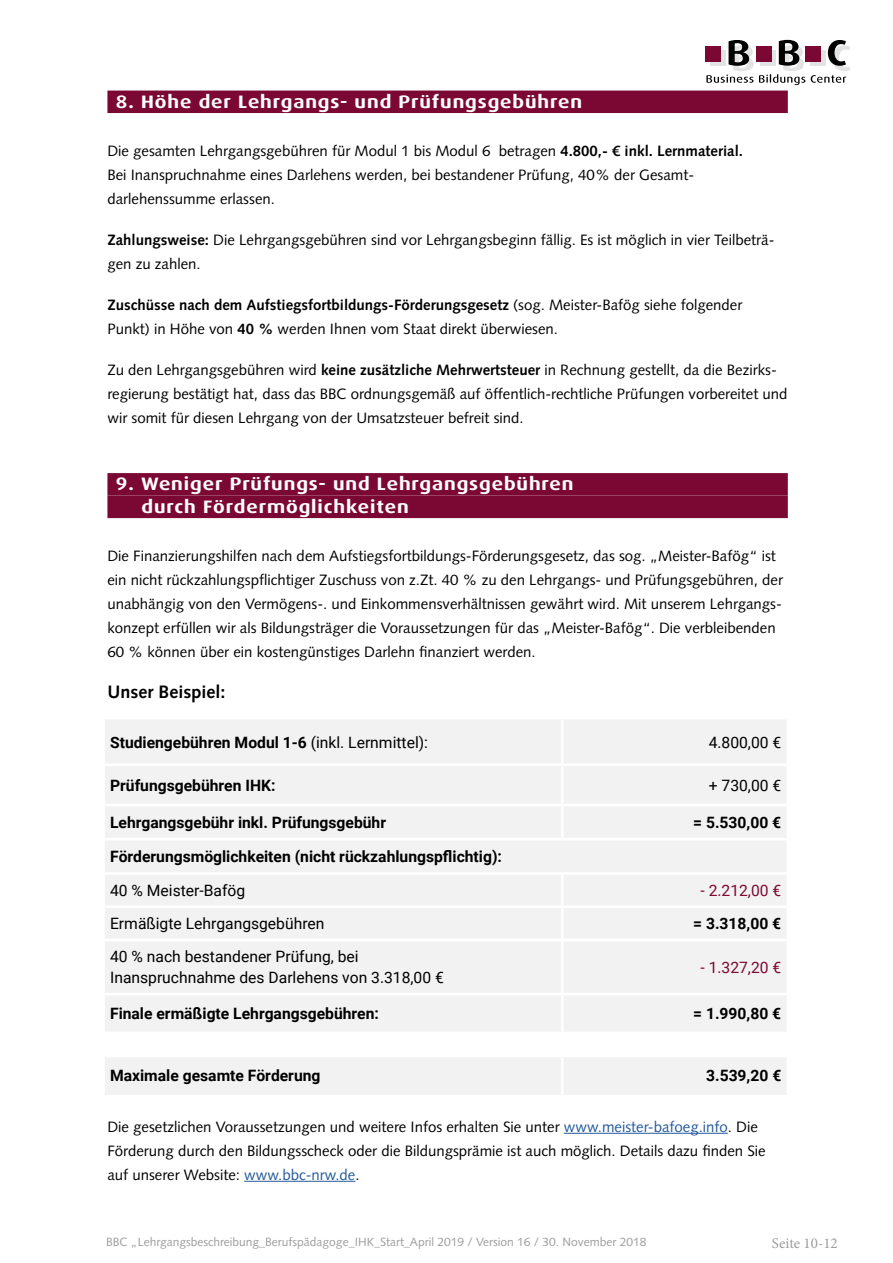
<style>
.page{position:relative;width:893px;height:1263px;background:#fff}
.page>*{position:absolute;margin:0;border:0;box-sizing:border-box;transform-origin:0 0}
.t1{font:700 18px/22.5px "Dax Wide";letter-spacing:.05em;color:#fff}
.t2{font:700 18px "Syntax LT Std";color:#000}
.t3{font:700 15.6px "Roboto";color:#000}
.t4{font:15.6px/20.9px "Roboto";color:#000}
.t5{font:15.6px "Roboto";color:#7b0832}
.t6{font:15px/24px "Syntax LT Std";color:#000}
.t7{font:15px "Minion Pro";color:#9c9d9d}
.t8{font:12px "Syntax LT Std";color:#9c9d9d}
.s1{font-weight:700}
.s2{font-weight:400}
.s3{color:#245a9c}
</style>
<div class="page">
<svg style="left:706px;top:40px;width:99px;height:45px"></svg>
<svg style="left:811px;top:40px;width:39px;height:43px"></svg>
<div style="left:806px;top:46px;width:15px;height:15px;background:#7b0832"></div>
<div style="left:706px;top:46px;width:15px;height:15px;background:#7b0832"></div>
<div style="left:107px;top:91px;width:681px;height:22px;background:#7b0832"></div>
<div style="left:107px;top:473px;width:681px;height:23px;background:#7b0832"></div>
<div style="left:107px;top:496px;width:681px;height:22px;background:#7b0832"></div>
<hr style="left:564px;top:1133px;width:164px;height:1px;background:#245a9c">
<hr style="left:244px;top:1181px;width:111px;height:1px;background:#245a9c">
<div style="left:105px;top:720px;width:681px;height:375px;background:#f2f2f2"></div>
<hr style="left:561px;top:719px;width:2px;height:44px;background:#fff">
<hr style="left:105px;top:763px;width:457px;height:3px;background:#fff">
<hr style="left:562px;top:763px;width:224px;height:3px;background:#fff">
<hr style="left:561px;top:766px;width:2px;height:38px;background:#fff">
<hr style="left:105px;top:804px;width:457px;height:2px;background:#fff">
<hr style="left:562px;top:804px;width:224px;height:2px;background:#fff">
<hr style="left:561px;top:806px;width:2px;height:32px;background:#fff">
<hr style="left:105px;top:838px;width:457px;height:2px;background:#fff">
<hr style="left:562px;top:838px;width:224px;height:2px;background:#fff">
<hr style="left:105px;top:872px;width:457px;height:3px;background:#fff">
<hr style="left:562px;top:872px;width:224px;height:3px;background:#fff">
<hr style="left:561px;top:875px;width:2px;height:30px;background:#fff">
<hr style="left:105px;top:905px;width:457px;height:3px;background:#fff">
<hr style="left:562px;top:905px;width:224px;height:3px;background:#fff">
<hr style="left:561px;top:908px;width:2px;height:31px;background:#fff">
<hr style="left:105px;top:939px;width:457px;height:2px;background:#fff">
<hr style="left:562px;top:939px;width:224px;height:2px;background:#fff">
<hr style="left:561px;top:941px;width:2px;height:52px;background:#fff">
<hr style="left:105px;top:993px;width:457px;height:2px;background:#fff">
<hr style="left:562px;top:993px;width:224px;height:2px;background:#fff">
<hr style="left:561px;top:995px;width:2px;height:36px;background:#fff">
<hr style="left:561px;top:1034px;width:2px;height:21px;background:#fff">
<hr style="left:561px;top:1057px;width:2px;height:38px;background:#fff">
<hr style="left:105px;top:1031px;width:457px;height:3px;background:#fff">
<hr style="left:562px;top:1031px;width:224px;height:3px;background:#fff">
<hr style="left:105px;top:1055px;width:457px;height:2px;background:#fff">
<hr style="left:562px;top:1055px;width:224px;height:2px;background:#fff">
<p class="t1" style="left:116px;top:90px;width:468px">8. Höhe der Lehrgangs- und Prüfungsgebühren</p>
<p class="t6" style="left:107px;top:138px;width:637px">Die gesamten Lehrgangsgebühren für Modul 1 bis Modul 6 betragen <span class="s1">4.800,- € inkl. Lernmaterial.<br></span>Bei Inanspruchnahme eines Darlehens werden, bei bestandener Prüfung, 40% der Gesamt&shy;darlehenssumme erlassen.</p>
<p class="t6" style="left:107px;top:227px;width:669px"><span class="s1">Zahlungsweise:</span> Die Lehrgangsgebühren sind vor Lehrgangsbeginn fällig. Es ist möglich in vier Teilbeträ&shy;gen zu zahlen.</p>
<p class="t6" style="left:107px;top:292px;width:636px"><span class="s1">Zuschüsse nach dem Aufstiegsfortbildungs-Förderungsgesetz</span> (sog. Meister-Bafög siehe folgender<br>Punkt) in Höhe von <span class="s1">40 %</span> werden Ihnen vom Staat direkt überwiesen.</p>
<p class="t6" style="left:107px;top:357px;width:682px">Zu den Lehrgangsgebühren wird <span class="s1">keine zusätzliche Mehrwertsteuer</span> in Rechnung gestellt, da die Bezirks&shy;regierung bestätigt hat, dass das BBC ordnungsgemäß auf öffentlich-rechtliche Prüfungen vorbereitet und wir somit für diesen Lehrgang von der Umsatzsteuer befreit sind.</p>
<p class="t1" style="left:141px;top:473px;width:434px;text-indent:-25px">9. Weniger Prüfungs- und Lehrgangsgebühren durch Fördermöglichkeiten</p>
<p class="t6" style="left:107px;top:543px;width:677px">Die Finanzierungshilfen nach dem Aufstiegsfortbildungs-Förderungsgesetz, das sog. „Meister-Bafög“ ist ein nicht rückzahlungspflichtiger Zuschuss von z.Zt. 40 % zu den Lehrgangs- und Prüfungsgebühren, der unabhängig von den Vermögens-. und Einkommensverhältnissen gewährt wird. Mit unserem Lehrgangs&shy;konzept erfüllen wir als Bildungsträger die Voraussetzungen für das „Meister-Bafög“. Die verbleibenden 60 % können über ein kostengünstiges Darlehn finanziert werden.</p>
<p class="t2" style="left:107px;top:681px;width:119px">Unser Beispiel:</p>
<p class="t3" style="left:110px;top:731px;width:319px">Studiengebühren Modul 1-6 <span class="s2">(inkl. Lernmittel):</span></p>
<p class="t4" style="left:709px;top:731px;width:74px">4.800,00 €</p>
<p class="t3" style="left:110px;top:774px;width:167px">Prüfungsgebühren IHK:</p>
<p class="t4" style="left:709px;top:774px;width:74px">+ 730,00 €</p>
<p class="t3" style="left:110px;top:811px;width:277px">Lehrgangsgebühr inkl. Prüfungsgebühr</p>
<p class="t3" style="left:693px;top:811px;width:90px">= 5.530,00 €</p>
<p class="t3" style="left:110px;top:846px;width:393px">Förderungsmöglichkeiten (nicht rückzahlungspflichtig):</p>
<p class="t4" style="left:110px;top:879px;width:137px">40 % Meister-Bafög</p>
<p class="t5" style="left:700px;top:879px;width:82px">- 2.212,00 €</p>
<p class="t4" style="left:110px;top:913px;width:216px">Ermäßigte Lehrgangsgebühren</p>
<p class="t3" style="left:693px;top:913px;width:90px">= 3.318,00 €</p>
<p class="t4" style="left:110px;top:946px;width:335px">40 % nach bestandener Prüfung, bei<br>Inanspruchnahme des Darlehens von 3.318,00 €</p>
<p class="t5" style="left:700px;top:956px;width:82px">- 1.327,20 €</p>
<p class="t3" style="left:110px;top:1003px;width:270px">Finale ermäßigte Lehrgangsgebühren:</p>
<p class="t3" style="left:693px;top:1003px;width:90px">= 1.990,80 €</p>
<p class="t3" style="left:110px;top:1065px;width:212px">Maximale gesamte Förderung</p>
<p class="t3" style="left:706px;top:1065px;width:77px">3.539,20 €</p>
<p class="t6" style="left:107px;top:1114px;width:660px">Die gesetzlichen Voraussetzungen und weitere Infos erhalten Sie unter <span class="s3">www.meister-bafoeg.info</span>. Die<br>Förderung durch den Bildungsscheck oder die Bildungsprämie ist auch möglich. Details dazu finden Sie auf unserer Website: <span class="s3">www.bbc-nrw.de</span>.</p>
<p class="t8" style="left:106px;top:1235px;width:542px">BBC „Lehrgangsbeschreibung_Berufspädagoge_IHK_Start_April 2019 / Version 16 / 30. November 2018</p>
<p class="t7" style="left:772px;top:1233px;width:67px">Seite 10-12</p>
</div>
